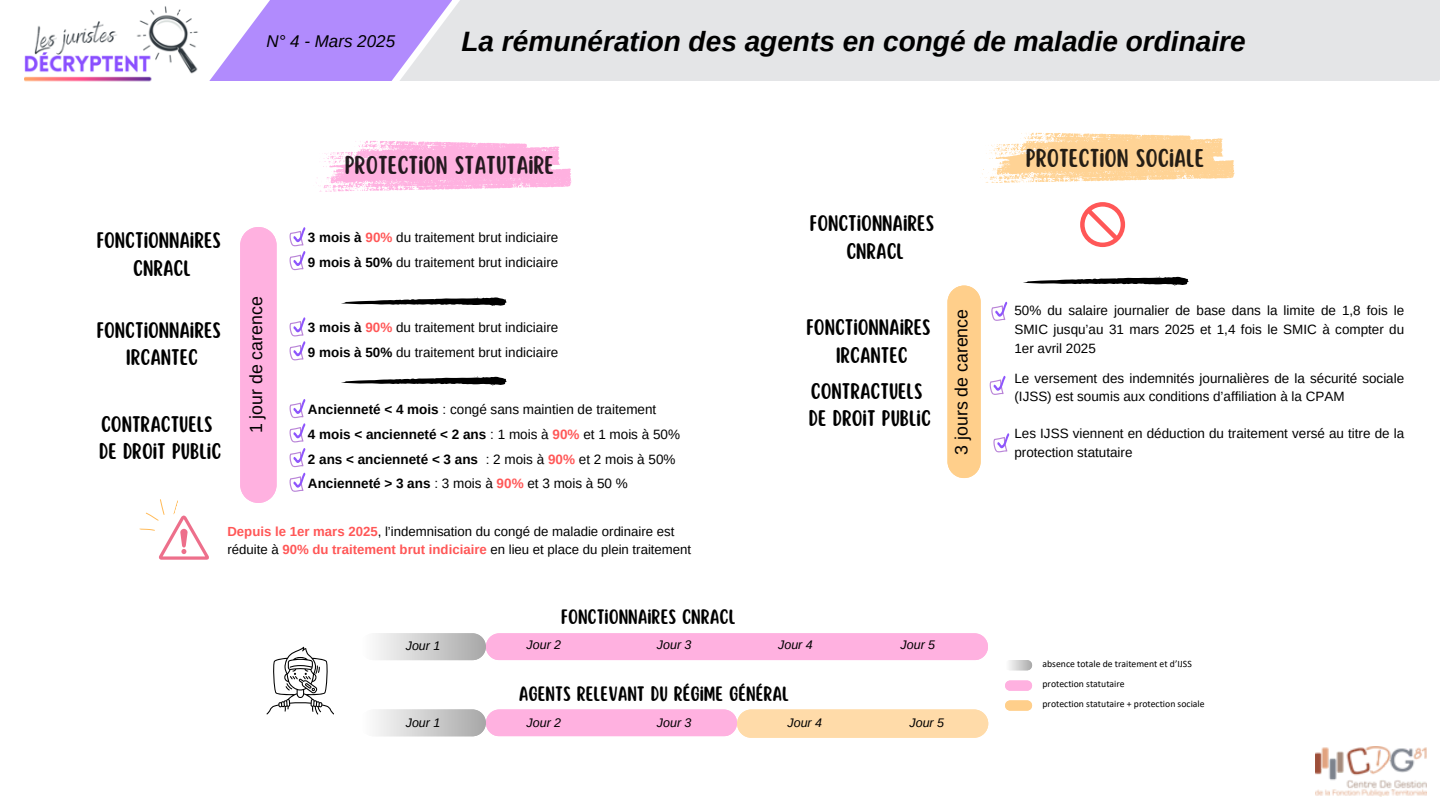
<style>
.page{position:relative;width:1440px;height:810px;background:#fff}
.page>*{position:absolute;margin:0;border:0;box-sizing:border-box;transform-origin:0 0}
.t1{font:italic 700 28px "Arimo";color:#000}
.t2{font:22.5px "Scripter";color:#000}
.t3{font:19.7px/27.6px "Scripter";color:#000;text-align:center}
.t4{font:18.3px "Scripter";color:#000}
.t5{font:17.7px "Arimo";color:#000}
.t6{font:italic 17px "Arimo";color:#000}
.t7{font:13.5px "Arimo";color:#000}
.t8{font:700 13.5px "Arimo";color:#000}
.t9{font:13.4px/18.8px "Arimo";color:#000}
.t10{font:13.2px/18px "Arimo";color:#000}
.t11{font:italic 12.5px "Arimo";color:#000}
.t12{font:9.7px "Calibri";color:#000}
.s1{font-weight:700}
.s2{font-weight:700;color:#ff5757}
.s3{font-weight:400}
.s4{color:#ff5757}
</style>
<div class="page">
<img style="left:24px;top:6px;width:174px;height:76px">
<svg style="left:209px;top:0;width:190px;height:81px"></svg>
<div style="left:399px;top:0;width:1041px;height:81px;background:#e4e5e7"></div>
<img style="left:1316px;top:747px;width:111px;height:49px">
<svg style="left:266px;top:647px;width:68px;height:67px"></svg>
<svg style="left:376px;top:633px;width:612px;height:27px;background:#f6b7dd"></svg>
<svg style="left:376px;top:709px;width:612px;height:29px;background:#f6cbc9"></svg>
<svg style="left:1009px;top:660px;width:23px;height:10px"></svg>
<svg style="left:1005px;top:681px;width:27px;height:10px"></svg>
<svg style="left:1005px;top:700px;width:27px;height:11px"></svg>
<svg style="left:316px;top:141px;width:256px;height:51px"></svg>
<svg style="left:341px;top:376px;width:166px;height:9px"></svg>
<svg style="left:341px;top:297px;width:166px;height:9px"></svg>
<div style="left:240px;top:227px;width:37px;height:276px;background:#ffb1e0"></div>
<svg style="left:289px;top:227px;width:17px;height:43px"></svg>
<svg style="left:289px;top:317px;width:17px;height:43px"></svg>
<svg style="left:289px;top:399px;width:17px;height:93px"></svg>
<svg style="left:139px;top:499px;width:70px;height:61px"></svg>
<svg style="left:980px;top:133px;width:255px;height:50px"></svg>
<svg style="left:1080px;top:202px;width:45px;height:45px"></svg>
<div style="left:947px;top:286px;width:34px;height:192px;background:#ffd396;border-radius:17px"></div>
<div style="left:947px;top:286px;width:33px;height:192px;background:#ffcf8b"></div>
<svg style="left:1023px;top:276px;width:166px;height:10px"></svg>
<svg style="left:991px;top:302px;width:16px;height:19px"></svg>
<svg style="left:989px;top:376px;width:17px;height:19px"></svg>
<svg style="left:993px;top:433px;width:16px;height:19px"></svg>
<p class="t6" style="left:266px;top:32px;width:130px">N° 4 - Mars 2025</p>
<h5 class="t1" style="left:462px;top:26px;width:786px">La rémunération des agents en congé de maladie ordinaire</h5>
<p class="t3" style="left:97px;top:228px;width:126px">FONCTIONNAIRES<br>CNRACL</p>
<h2 class="t2" style="left:345px;top:154px;width:211px">PROTECTION STATUTAIRE</h2>
<h5 class="t7" style="left:308px;top:230px;width:252px"><span class="s1">3 mois à</span> <span class="s2">90%</span> du traitement brut indiciaire</h5>
<h5 class="t7" style="left:308px;top:255px;width:252px"><span class="s1">9 mois à 50%</span> du traitement brut indiciaire</h5>
<p class="t5" style="left:246px;top:433px;width:138px;rotate:-90deg">1 jour de carence</p>
<p class="t3" style="left:97px;top:317px;width:126px">FONCTIONNAIRES<br>IRCANTEC</p>
<h5 class="t7" style="left:308px;top:320px;width:252px"><span class="s1">3 mois à</span> <span class="s2">90%</span> du traitement brut indiciaire</h5>
<h5 class="t7" style="left:308px;top:344px;width:252px"><span class="s1">9 mois à 50%</span> du traitement brut indiciaire</h5>
<h3 class="t7" style="left:308px;top:402px;width:350px"><span class="s1">Ancienneté &lt; 4 mois</span> : congé sans maintien de traitement</h3>
<p class="t8" style="left:308px;top:427px;width:374px">4 mois &lt; ancienneté &lt; 2 ans <span class="s3">: 1 mois à</span> <span class="s4">90%</span> <span class="s3">et 1 mois à 50%</span></p>
<p class="t8" style="left:308px;top:451px;width:369px">2 ans &lt; ancienneté &lt; 3 ans <span class="s3">: 2 mois à</span> <span class="s4">90%</span> <span class="s3">et 2 mois à 50%</span></p>
<p class="t7" style="left:308px;top:476px;width:321px"><span class="s1">Ancienneté &gt; 3 ans</span> : 3 mois à <span class="s2">90%</span> et 3 mois à 50 %</p>
<p class="t10" style="left:227px;top:523px;width:465px"><span class="s2">Depuis le 1er mars 2025</span>, l’indemnisation du congé de maladie ordinaire est réduite à <span class="s2">90% du traitement brut indiciaire</span> en lieu et place du plein traitement</p>
<h5 class="t3" style="left:99px;top:411px;width:124px;text-align:left">CONTRACTUELS<br>DE DROIT PUBLIC</h5>
<h4 class="t3" style="left:810px;top:210px;width:126px">FONCTIONNAIRES<br>CNRACL</h4>
<h3 class="t3" style="left:807px;top:315px;width:126px">FONCTIONNAIRES<br>IRCANTEC</h3>
<p class="t3" style="left:809px;top:378px;width:124px;text-align:left">CONTRACTUELS<br>DE DROIT PUBLIC</p>
<h3 class="t5" style="left:951px;top:455px;width:147px;rotate:-90deg">3 jours de carence</h3>
<h5 class="t4" style="left:561px;top:608px;width:176px">FONCTIONNAIRES CNRACL</h5>
<p class="t11" style="left:406px;top:639px;width:36px">Jour 1</p>
<h4 class="t11" style="left:527px;top:637px;width:36px">Jour 2</h4>
<h1 class="t11" style="left:657px;top:637px;width:36px">Jour 3</h1>
<p class="t11" style="left:778px;top:637px;width:36px">Jour 4</p>
<h5 class="t4" style="left:519px;top:685px;width:272px">AGENTS RELEVANT DU RÉGIME GÉNÉRAL</h5>
<p class="t11" style="left:901px;top:638px;width:36px">Jour 5</p>
<h2 class="t11" style="left:527px;top:715px;width:36px">Jour 2</h2>
<h4 class="t11" style="left:657px;top:715px;width:36px">Jour 3</h4>
<p class="t11" style="left:788px;top:715px;width:36px">Jour 4</p>
<h3 class="t11" style="left:406px;top:715px;width:36px">Jour 1</h3>
<p class="t11" style="left:910px;top:716px;width:36px">Jour 5</p>
<h2 class="t2" style="left:1026px;top:147px;width:180px">PROTECTION SOCIALE</h2>
<p class="t9" style="left:1014px;top:301px;width:391px;text-align:justify">50% du salaire journalier de base dans la limite de 1,8 fois le SMIC jusqu’au 31 mars 2025 et 1,4 fois le SMIC à compter du 1er avril 2025</p>
<p class="t9" style="left:1014px;top:369px;width:391px">Le versement des indemnités journalières de la sécurité sociale (IJSS) est soumis aux conditions d’affiliation à la CPAM</p>
<h2 class="t9" style="left:1014px;top:424px;width:391px">Les IJSS viennent en déduction du traitement versé au titre de la</h2>
<h2 class="t9" style="left:1014px;top:443px;width:120px">protection statutaire</h2>
<p class="t12" style="left:1043px;top:659px;width:151px">absence totale de traitement et d’IJSS</p>
<h3 class="t12" style="left:1043px;top:680px;width:84px">protection statutaire</h3>
<h5 class="t12" style="left:1043px;top:700px;width:164px">protection statutaire + protection sociale</h5>
</div>
